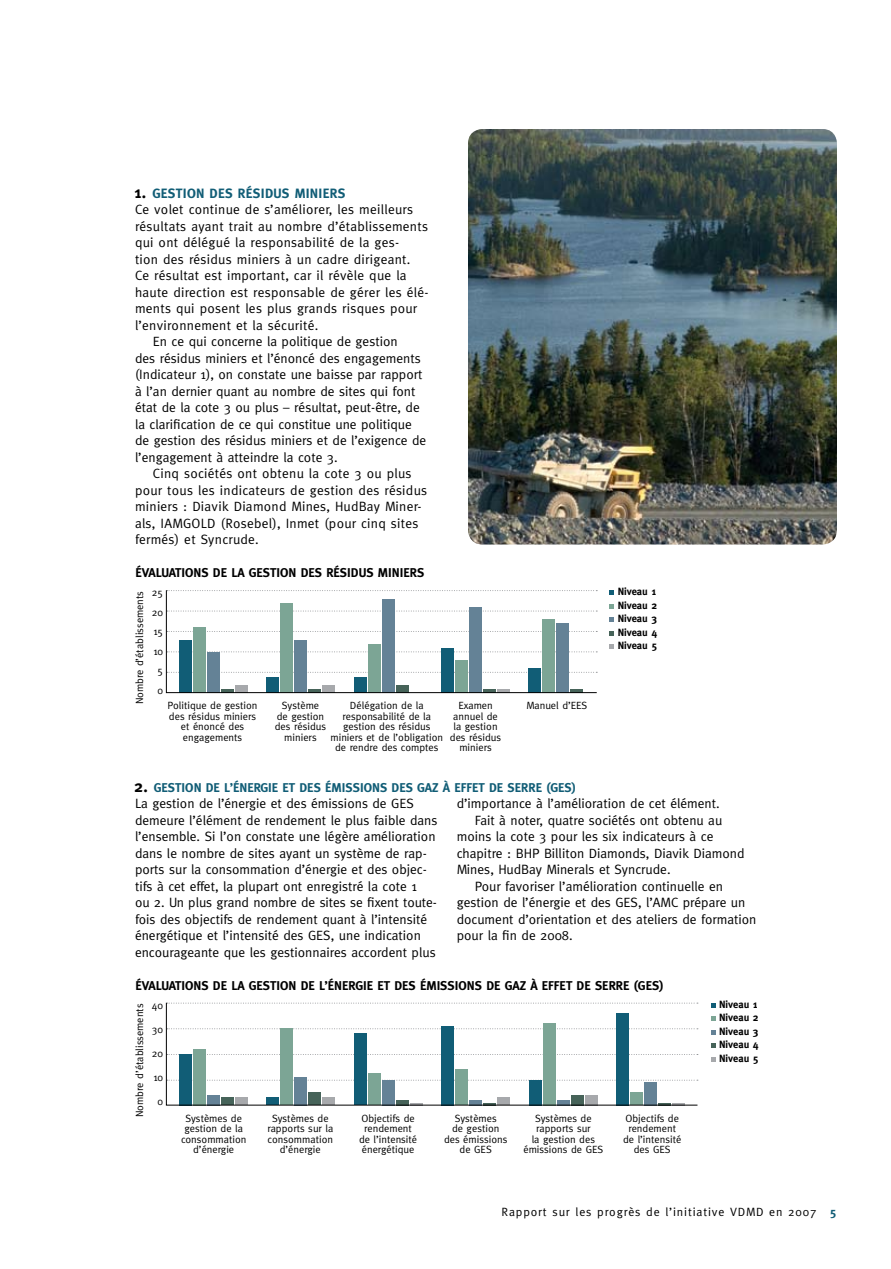
<style>
.page{position:relative;width:891px;height:1269px;background:#fff}
.page>*{position:absolute;margin:0;border:0;box-sizing:border-box;transform-origin:0 0}
.t1{font:13.5px/16.5px "Meta";color:#000}
.t2{font:13.5px "Meta";letter-spacing:.02em;color:#000}
.t3{font:700 13.5px "Meta";letter-spacing:.02em;color:#115d76}
.t4{font:700 12.75px "Meta";color:#000}
.t5{font:700 12.75px "Meta";color:#115d76}
.t6{font:12px "Meta";letter-spacing:.07em;color:#000}
.t7{font:10.5px/10.5px "Meta";color:#000;text-align:center}
.t8{font:700 10.5px/13.5px "Meta";color:#000;text-align:justify}
.s1{font-size:16.5px;color:#000}
.s2{font-weight:700;color:#115d76}
</style>
<div class="page">
<img style="left:468px;top:129px;width:369px;height:416px">
<svg style="left:610px;top:590px;width:4px;height:5px"></svg>
<svg style="left:610px;top:604px;width:4px;height:5px"></svg>
<svg style="left:610px;top:617px;width:4px;height:5px"></svg>
<svg style="left:610px;top:631px;width:4px;height:5px"></svg>
<svg style="left:610px;top:644px;width:4px;height:5px"></svg>
<svg style="left:166px;top:1002px;width:532px;height:104px"></svg>
<svg style="left:711px;top:1003px;width:5px;height:5px"></svg>
<svg style="left:711px;top:1016px;width:5px;height:5px"></svg>
<svg style="left:711px;top:1030px;width:5px;height:5px"></svg>
<svg style="left:711px;top:1043px;width:5px;height:5px"></svg>
<svg style="left:711px;top:1057px;width:5px;height:5px"></svg>
<svg style="left:166px;top:590px;width:432px;height:103px"></svg>
<p class="t3" style="left:134px;top:186px;width:197px"><span class="s1">1.</span> GESTION DES RÉSIDUS MINIERS</p>
<p class="t2" style="left:135px;top:202px;width:280px">Ce volet continue de s’améliorer, les meilleurs</p>
<p class="t2" style="left:135px;top:219px;width:295px">résultats ayant trait au nombre d’établissements</p>
<p class="t2" style="left:135px;top:235px;width:266px">qui ont délégué la responsabilité de la ges-</p>
<p class="t2" style="left:135px;top:252px;width:277px">tion des résidus miniers à un cadre dirigeant.</p>
<p class="t2" style="left:135px;top:268px;width:273px">Ce résultat est important, car il révèle que la</p>
<p class="t2" style="left:135px;top:284px;width:295px">haute direction est responsable de gérer les élé-</p>
<p class="t2" style="left:135px;top:301px;width:284px">ments qui posent les plus grands risques pour</p>
<p class="t2" style="left:135px;top:317px;width:185px">l’environnement et la sécurité.</p>
<p class="t1" style="left:153px;top:333px;width:246px">En ce qui concerne la politique de gestion</p>
<p class="t1" style="left:135px;top:350px;width:287px">des résidus miniers et l’énoncé des engagements</p>
<p class="t1" style="left:135px;top:366px;width:289px">(Indicateur 1), on constate une baisse par rapport</p>
<p class="t1" style="left:135px;top:383px;width:282px">à l’an dernier quant au nombre de sites qui font</p>
<p class="t1" style="left:135px;top:399px;width:286px">état de la cote 3 ou plus – résultat, peut-être, de</p>
<p class="t1" style="left:135px;top:416px;width:278px">la clarification de ce qui constitue une politique</p>
<p class="t1" style="left:135px;top:432px;width:293px">de gestion des résidus miniers et de l’exigence de</p>
<p class="t1" style="left:135px;top:449px;width:204px">l’engagement à atteindre la cote 3.</p>
<p class="t2" style="left:153px;top:466px;width:260px">Cinq sociétés ont obtenu la cote 3 ou plus</p>
<p class="t2" style="left:135px;top:482px;width:294px">pour tous les indicateurs de gestion des résidus</p>
<p class="t2" style="left:135px;top:499px;width:288px">miniers : Diavik Diamond Mines, HudBay Miner-</p>
<p class="t2" style="left:135px;top:515px;width:285px">als, IAMGOLD (Rosebel), Inmet (pour cinq sites</p>
<p class="t2" style="left:135px;top:532px;width:125px">fermés) et Syncrude.</p>
<p class="t4" style="left:135px;top:566px;width:21px">ÉVALUAT</p>
<p class="t4" style="left:181px;top:566px;width:76px">IONS DE LA GEST</p>
<p class="t4" style="left:276px;top:566px;width:135px">ION DES RÉSIDUS MINIERS</p>
<p class="t7" style="left:134px;top:704px;width:115px;rotate:-90deg">Nombre d’établissements</p>
<p class="t7" style="left:152px;top:583px;width:13px;line-height:19.5px">25<br>20<br>15<br>10<br>5<br>0</p>
<p class="t7" style="left:168px;top:700px;width:91px">Politique de gestion des résidus miniers et énoncé des engagements</p>
<p class="t7" style="left:275px;top:700px;width:53px">Système<br>de gestion des résidus miniers</p>
<p class="t7" style="left:450px;top:700px;width:53px">Examen annuel de la gestion des résidus miniers</p>
<p class="t7" style="left:350px;top:700px;width:75px">Délégation de la</p>
<p class="t7" style="left:527px;top:700px;width:62px">Manuel d’EES</p>
<p class="t7" style="left:330px;top:711px;width:114px">responsabilité de la gestion des résidus miniers et de l’obligation de rendre des comptes</p>
<p class="t5" style="left:134px;top:780px;width:382px"><span class="s1">2.</span> GESTION DE L’ÉNERGIE ET DES ÉMISSIONS DES GAZ À EFFET DE SERRE</p>
<p class="t5" style="left:546px;top:780px;width:31px">(GES)</p>
<p class="t8" style="left:618px;top:585px;width:41px">NIVEAU 1<br>NIVEAU 2<br>NIVEAU 3<br>NIVEAU 4<br>NIVEAU 5</p>
<p class="t1" style="left:135px;top:795px;width:304px">La gestion de l’énergie et des émissions de GES demeure l’élément de rendement le plus faible dans l’ensemble. Si l’on constate une légère amélioration dans le nombre de sites ayant un système de rap&shy;ports sur la consommation d’énergie et des objec&shy;tifs à cet effet, la plupart ont enregistré la cote 1<br>ou 2. Un plus grand nombre de sites se fixent toute&shy;fois des objectifs de rendement quant à l’intensité énergétique et l’intensité des GES, une indication encourageante que les gestionnaires accordent plus</p>
<p class="t1" style="left:457px;top:795px;width:264px">d’importance à l’amélioration de cet élément.</p>
<p class="t1" style="left:475px;top:812px;width:249px">Fait à noter, quatre sociétés ont obtenu au</p>
<p class="t1" style="left:457px;top:828px;width:258px">moins la cote 3 pour les six indicateurs à ce</p>
<p class="t1" style="left:457px;top:845px;width:289px">chapitre : BHP Billiton Diamonds, Diavik Diamond</p>
<p class="t1" style="left:457px;top:861px;width:215px">Mines, HudBay Minerals et Syncrude.</p>
<p class="t1" style="left:475px;top:878px;width:250px">Pour favoriser l’amélioration continuelle en</p>
<p class="t1" style="left:457px;top:894px;width:290px">gestion de l’énergie et des GES, l’AMC prépare un</p>
<p class="t1" style="left:457px;top:911px;width:301px">document d’orientation et des ateliers de formation</p>
<p class="t1" style="left:457px;top:927px;width:118px">pour la fin de 2008.</p>
<p class="t4" style="left:135px;top:978px;width:21px">ÉVALUAT</p>
<p class="t4" style="left:181px;top:978px;width:76px">IONS DE LA GEST</p>
<p class="t4" style="left:276px;top:978px;width:327px">ION DE L’ÉNERGIE ET DES ÉMISSIONS DE GAZ À EFFET DE SERRE</p>
<p class="t4" style="left:634px;top:978px;width:31px">(GES)</p>
<p class="t7" style="left:134px;top:1117px;width:115px;rotate:-90deg">Nombre d’établissements</p>
<p class="t7" style="left:152px;top:1000px;width:13px">40</p>
<p class="t7" style="left:152px;top:1024px;width:13px">30</p>
<p class="t7" style="left:152px;top:1048px;width:13px">20</p>
<p class="t7" style="left:153px;top:1072px;width:11px">10</p>
<p class="t7" style="left:158px;top:1096px;width:7px">0</p>
<p class="t7" style="left:181px;top:1113px;width:67px">Systèmes de gestion de la consommation d’énergie</p>
<p class="t7" style="left:267px;top:1113px;width:67px">Systèmes de rapports sur la consommation d’énergie</p>
<p class="t7" style="left:444px;top:1113px;width:65px">Systèmes<br>de gestion des émissions de GES</p>
<p class="t7" style="left:523px;top:1113px;width:81px">Systèmes de rapports sur<br>la gestion des émissions de GES</p>
<p class="t7" style="left:623px;top:1113px;width:60px">Objectifs de rendement de l’intensité des GES</p>
<p class="t7" style="left:359px;top:1113px;width:60px">Objectifs de rendement de l’intensité énergétique</p>
<p class="t8" style="left:719px;top:997px;width:41px">NIVEAU 1<br>NIVEAU 2<br>NIVEAU 3<br>NIVEAU 4<br>NIVEAU 5</p>
<p class="t6" style="left:501px;top:1204px;width:336px">Rapport sur les progrès de l’initiative VDMD en 2007 <span class="s2">5</span></p>
</div>
